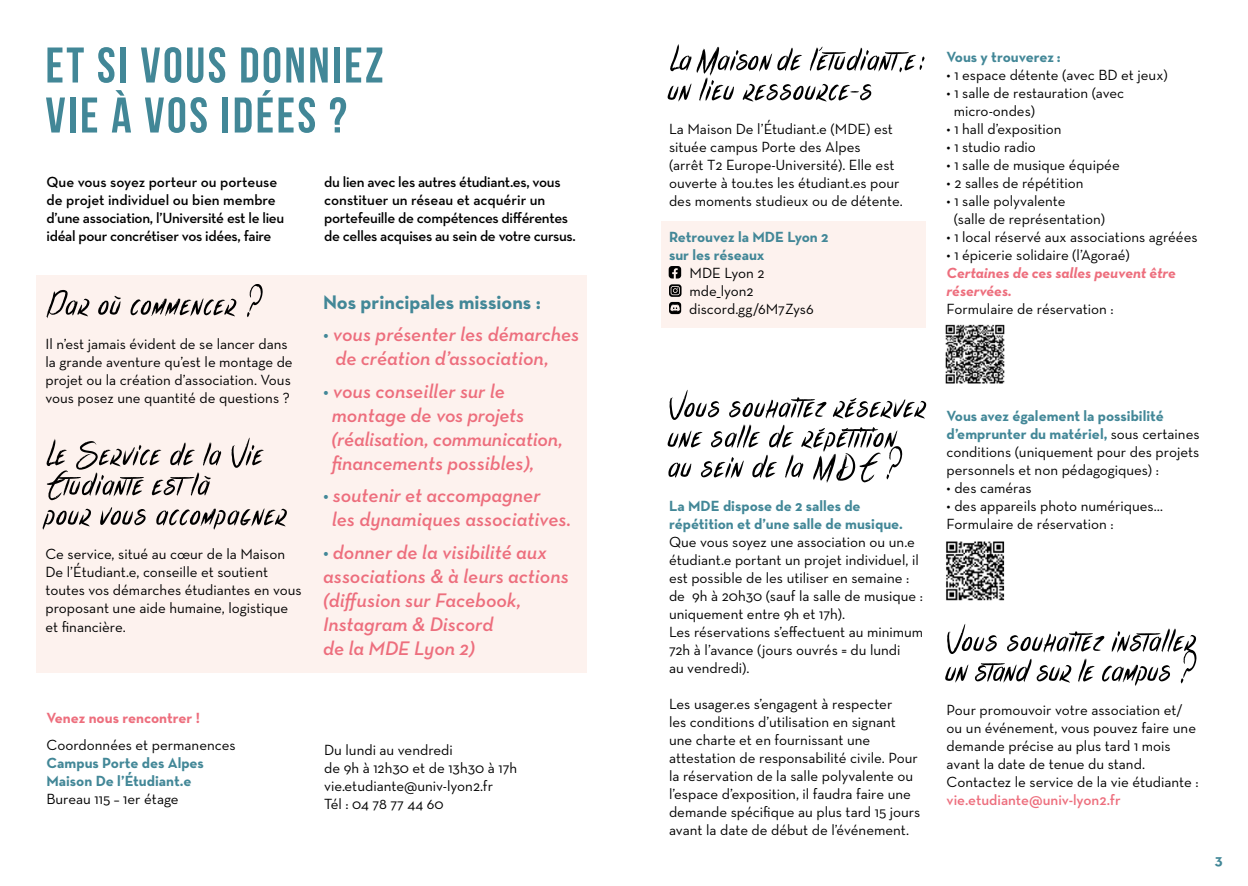
<style>
.page{position:relative;width:1248px;height:886px;background:#fff}
.page>*{position:absolute;margin:0;border:0;box-sizing:border-box;transform-origin:0 0}
.t1{font:75px "les Sensationsde Cerise";letter-spacing:.03em;color:#000}
.t2{font:700 50px/50px "Bebas Neue";letter-spacing:.05em;color:#428797}
.t3{font:italic 600 20px/24px "Neutra Text";color:#ed6e7d}
.t4{font:700 20px "Neutra Text";color:#428797}
.t5{font:15px/18px "Neutra Text";color:#000}
.t6{font:600 15px/18px "Neutra Text";letter-spacing:-.02em;color:#000}
.t7{font:700 15px/18px "Neutra Text";color:#428797}
.t8{font:italic 700 15px/18px "Neutra Text";color:#ed6e7d}
.t9{font:600 15px "Neutra Text";color:#ed6e7d}
.t10{font:700 15px "Neutra Text";color:#ed6e7d}
.s1{color:#428797}
.s2{font-weight:700;color:#428797}
</style>
<div class="page">
<div style="left:37px;top:276px;width:550px;height:397px;background:#fdf2ee"></div>
<div style="left:660px;top:221px;width:265px;height:107px;background:#fdf2ee"></div>
<svg style="left:668px;top:266px;width:13px;height:12px"></svg>
<svg style="left:669px;top:284px;width:12px;height:30px"></svg>
<img style="left:946px;top:541px;width:59px;height:60px">
<img style="left:945px;top:324px;width:60px;height:60px">
<h2 class="t2" style="left:45px;top:40px;width:339px">ET SI VOUS DONNIEZ<br>VIE À VOS IDÉES ?</h2>
<h1 class="t1" style="left:669px;top:-2px;width:258px">La Maison de l’etudiant.e:</h1>
<h1 class="t1" style="left:669px;top:28px;width:204px">un lieu ressource-s</h1>
<p class="t5" style="left:669px;top:120px;width:235px">La Maison De l’Étudiant.e (MDE) est située campus Porte des Alpes<br>(arrêt T2 Europe-Université). Elle est ouverte à tou.tes les étudiant.es pour des moments studieux ou de détente.</p>
<p class="t7" style="left:669px;top:227px;width:161px">Retrouvez la MDE Lyon 2 sur les réseaux</p>
<p class="t5" style="left:689px;top:264px;width:126px">MDE Lyon 2 mde_lyon2 discord.gg/6M7Zys6</p>
<p class="t6" style="left:47px;top:173px;width:239px">Que vous soyez porteur ou porteuse de projet individuel ou bien membre d’une association, l’Université est le lieu idéal pour concrétiser vos idées, faire</p>
<p class="t6" style="left:324px;top:173px;width:253px">du lien avec les autres étudiant.es, vous constituer un réseau et acquérir un portefeuille de compétences différentes de celles acquises au sein de votre cursus.</p>
<h1 class="t1" style="left:45px;top:243px;width:220px">Par où commencer ?</h1>
<p class="t5" style="left:45px;top:334px;width:249px">Il n’est jamais évident de se lancer dans la grande aventure qu’est le montage de projet ou la création d’association. Vous vous posez une quantité de questions ?</p>
<h1 class="t1" style="left:45px;top:393px;width:219px">Le Service de la Vie</h1>
<h1 class="t1" style="left:45px;top:423px;width:165px">Etudiante est là</h1>
<h1 class="t1" style="left:45px;top:453px;width:242px">pour vous accompagner</h1>
<p class="t5" style="left:45px;top:544px;width:258px">Ce service, situé au cœur de la Maison De l’Étudiant.e, conseille et soutient toutes vos démarches étudiantes en vous proposant une aide humaine, logistique</p>
<p class="t5" style="left:45px;top:618px;width:82px">et financière.</p>
<h3 class="t4" style="left:323px;top:289px;width:219px">Nos principales missions :</h3>
<h3 class="t3" style="left:335px;top:322px;width:245px;text-indent:-12px"><span class="s1">•</span> vous présenter les démarches de création d’association,</h3>
<h3 class="t3" style="left:331px;top:378px;width:233px;text-indent:-8px"><span class="s1">•</span> vous conseiller sur le montage de vos projets (réalisation, communication, financements possibles),</h3>
<h3 class="t3" style="left:332px;top:483px;width:241px;text-indent:-9px"><span class="s1">•</span> soutenir et accompagner<br>les dynamiques associatives.</h3>
<h3 class="t3" style="left:323px;top:539px;width:247px"><span class="s1">•</span> donner de la visibilité aux associations &amp; à leurs actions (diffusion sur Facebook,<br>Instagram &amp; Discord<br>de la MDE Lyon 2)</h3>
<h1 class="t1" style="left:669px;top:345px;width:258px">Vous souhaitez réserver</h1>
<h1 class="t1" style="left:669px;top:375px;width:228px">une salle de répétition</h1>
<h1 class="t1" style="left:669px;top:405px;width:236px">au sein de la MDE ?</h1>
<p class="t7" style="left:669px;top:496px;width:235px">La MDE dispose de 2 salles de répétition et d’une salle de musique.</p>
<p class="t5" style="left:669px;top:532px;width:256px">Que vous soyez une association ou un.e étudiant.e portant un projet individuel, il est possible de les utiliser en semaine : de 9h à 20h30 (sauf la salle de musique : uniquement entre 9h et 17h).<br>Les réservations s’effectuent au minimum 72h à l’avance (jours ouvrés = du lundi<br>au vendredi).</p>
<p class="t5" style="left:669px;top:694px;width:253px">Les usager.es s’engagent à respecter<br>les conditions d’utilisation en signant une charte et en fournissant une attestation de responsabilité civile. Pour la réservation de la salle polyvalente ou l’espace d’exposition, il faudra faire une demande spécifique au plus tard 15 jours avant la date de début de l’événement.</p>
<p class="t10" style="left:47px;top:709px;width:155px">Venez nous rencontrer !</p>
<p class="t5" style="left:47px;top:736px;width:191px">Coordonnées et permanences</p>
<p class="t7" style="left:47px;top:754px;width:159px">Campus Porte des Alpes<br>Maison De l’Étudiant.e</p>
<p class="t5" style="left:47px;top:790px;width:134px">Bureau 115 – 1er étage</p>
<p class="t5" style="left:324px;top:740px;width:194px">Du lundi au vendredi<br>de 9h à 12h30 et de 13h30 à 17h vie.etudiante@univ-lyon2.fr<br>Tél : 04 78 77 44 60</p>
<p class="t7" style="left:946px;top:48px;width:115px">Vous y trouverez :</p>
<p class="t5" style="left:946px;top:66px;width:222px">• 1 espace détente (avec BD et jeux)</p>
<p class="t5" style="left:953px;top:84px;width:172px;text-indent:-7px">• 1 salle de restauration (avec micro-ondes)</p>
<p class="t5" style="left:946px;top:120px;width:117px">• 1 hall d’exposition</p>
<p class="t5" style="left:946px;top:138px;width:91px">• 1 studio radio</p>
<p class="t5" style="left:946px;top:156px;width:175px">• 1 salle de musique équipée</p>
<p class="t5" style="left:946px;top:174px;width:138px">• 2 salles de répétition</p>
<p class="t5" style="left:953px;top:192px;width:153px;text-indent:-7px">• 1 salle polyvalente<br>(salle de représentation)</p>
<p class="t5" style="left:946px;top:228px;width:252px">• 1 local réservé aux associations agréées</p>
<p class="t5" style="left:946px;top:246px;width:184px">• 1 épicerie solidaire (l’Agoraé)</p>
<p class="t8" style="left:946px;top:263px;width:231px">Certaines de ces salles peuvent être réservées.</p>
<p class="t5" style="left:946px;top:300px;width:168px">Formulaire de réservation :</p>
<p class="t5" style="left:946px;top:406px;width:254px"><span class="s2">Vous avez également la possibilité d’emprunter du matériel,</span> sous certaines conditions (uniquement pour des projets personnels et non pédagogiques) :</p>
<p class="t5" style="left:946px;top:478px;width:86px">• des caméras</p>
<p class="t5" style="left:946px;top:496px;width:218px">• des appareils photo numériques…<br>Formulaire de réservation :</p>
<h1 class="t1" style="left:946px;top:579px;width:250px">Vous souhaitez installer</h1>
<h1 class="t1" style="left:946px;top:609px;width:253px">un stand sur le campus ?</h1>
<p class="t5" style="left:946px;top:700px;width:253px">Pour promouvoir votre association et/ ou un événement, vous pouvez faire une demande précise au plus tard 1 mois avant la date de tenue du stand.<br>Contactez le service de la vie étudiante :</p>
<p class="t9" style="left:946px;top:791px;width:175px">vie.etudiante@univ-lyon2.fr</p>
<p class="t7" style="left:1214px;top:851px;width:9px">3</p>
</div>
